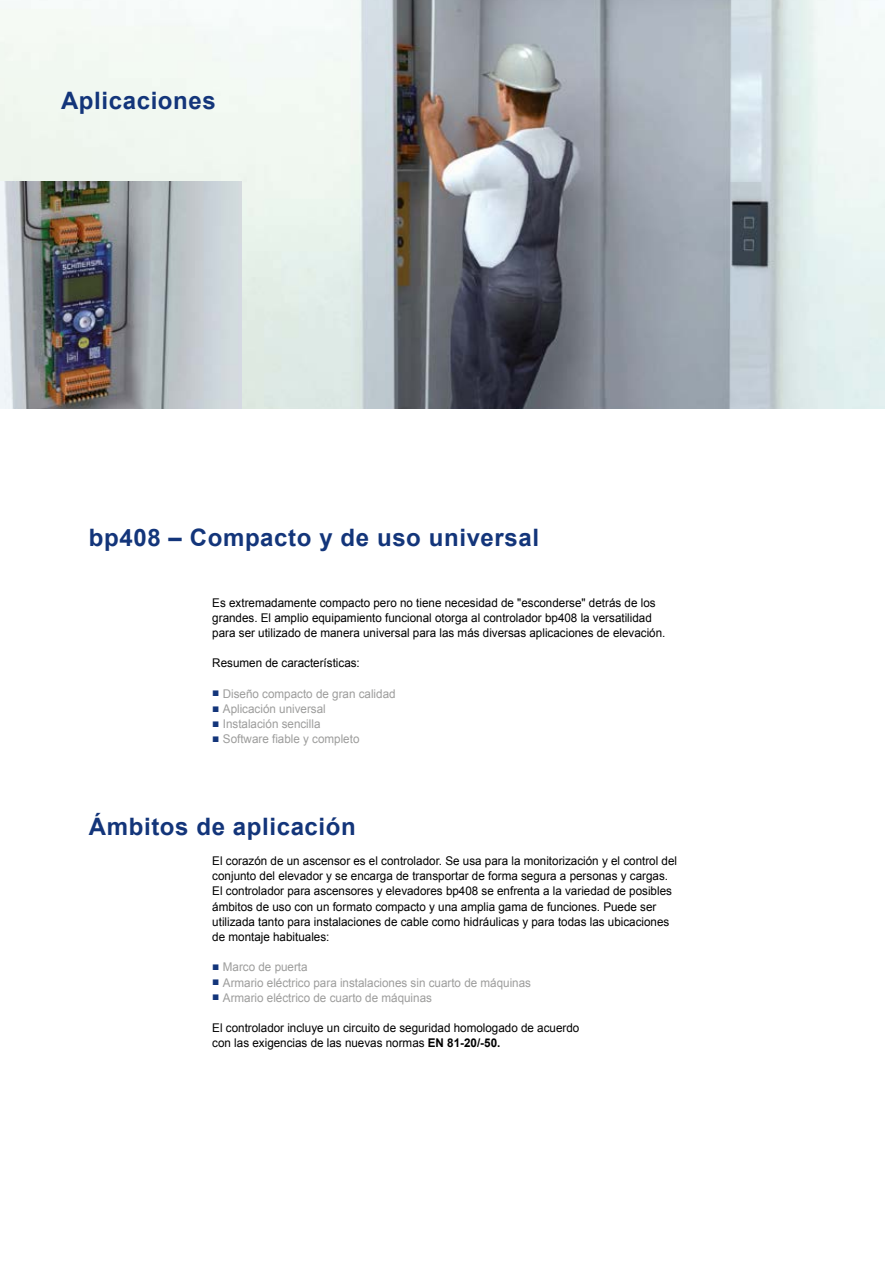
<style>
.page{position:relative;width:885px;height:1263px;background:#fff}
.page>*{position:absolute;margin:0;border:0;box-sizing:border-box;transform-origin:0 0}
.t1{font:700 24px "Arial";letter-spacing:.025em;color:#13357a}
.t2{font:12px/15.1px "Arial";color:#000}
.t3{font:12px "Arial";color:#9d9d9c}
.s1{color:#13357a}
.s2{font-weight:700}
</style>
<div class="page">
<img style="left:0;top:0;width:884px;height:408px">
<img style="left:0;top:181px;width:241px;height:227px">
<h1 class="t1" style="left:61px;top:85px;width:156px">Aplicaciones</h1>
<h1 class="t1" style="left:89px;top:521px;width:451px">bp408 – Compacto y de uso universal</h1>
<p class="t2" style="left:212px;top:595px;width:454px">Es extremadamente compacto pero no tiene necesidad de "esconderse" detrás de los grandes. El amplio equipamiento funcional otorga al controlador bp408 la versatilidad para ser utilizado de manera universal para las más diversas aplicaciones de elevación.</p>
<p class="t2" style="left:212px;top:656px;width:149px">Resumen de características:</p>
<p class="t3" style="left:212px;top:686px;width:185px"><span class="s1">■</span> Diseño compacto de gran calidad</p>
<p class="t3" style="left:212px;top:701px;width:115px"><span class="s1">■</span> Aplicación universal</p>
<p class="t3" style="left:212px;top:716px;width:110px"><span class="s1">■</span> Instalación sencilla</p>
<p class="t3" style="left:212px;top:731px;width:149px"><span class="s1">■</span> Software fiable y completo</p>
<h1 class="t1" style="left:89px;top:810px;width:268px">Ámbitos de aplicación</h1>
<p class="t2" style="left:212px;top:853px;width:466px">El corazón de un ascensor es el controlador. Se usa para la monitorización y el control del conjunto del elevador y se encarga de transportar de forma segura a personas y cargas.<br>El controlador para ascensores y elevadores bp408 se enfrenta a la variedad de posibles ámbitos de uso con un formato compacto y una amplia gama de funciones. Puede ser utilizada tanto para instalaciones de cable como hidráulicas y para todas las ubicaciones de montaje habituales:</p>
<p class="t3" style="left:212px;top:959px;width:97px"><span class="s1">■</span> Marco de puerta</p>
<p class="t3" style="left:212px;top:974px;width:320px"><span class="s1">■</span> Armario eléctrico para instalaciones sin cuarto de máquinas</p>
<p class="t3" style="left:212px;top:990px;width:221px"><span class="s1">■</span> Armario eléctrico de cuarto de máquinas</p>
<p class="t2" style="left:212px;top:1020px;width:368px">El controlador incluye un circuito de seguridad homologado de acuerdo con las exigencias de las nuevas normas <span class="s2">EN 81-20/-50.</span></p>
</div>
